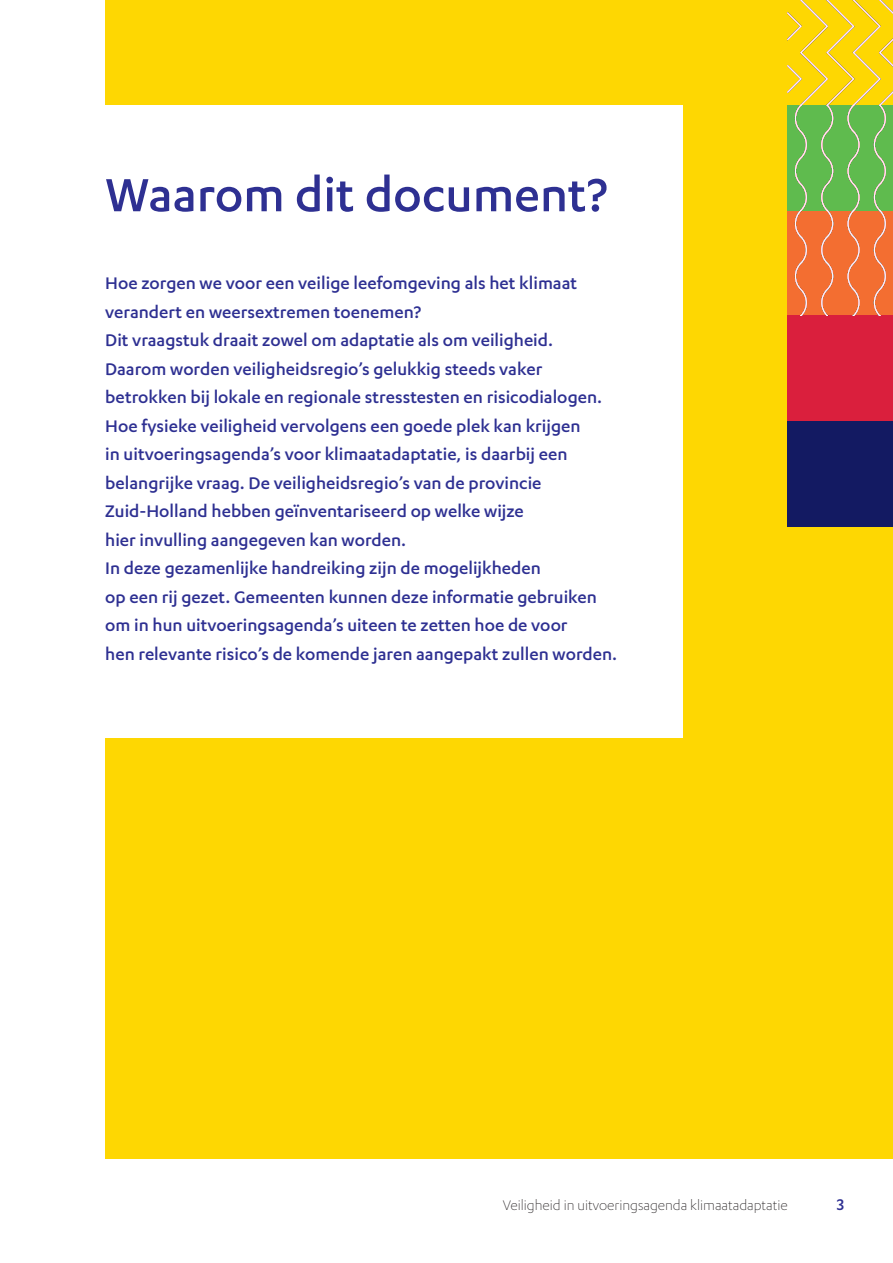
<style>
.page{position:relative;width:893px;height:1263px;background:#fff}
.page>*{position:absolute;margin:0;border:0;box-sizing:border-box;transform-origin:0 0}
.t1{font:500 54px "Karbon";color:#2e3092}
.t2{font:500 19.5px/28.5px "Karbon";color:#2e3092}
.t3{font:500 18px "Karbon";color:#2e3092}
.t4{font:300 15.75px "Karbon";color:#231f20}
</style>
<div class="page">
<div style="left:105px;top:0;width:788px;height:1158px;background:#fed702"></div>
<div style="left:79px;top:105px;width:603px;height:633px;background:#fff"></div>
<div style="left:788px;top:316px;width:105px;height:105px;background:#da1f3d"></div>
<div style="left:788px;top:421px;width:105px;height:105px;background:#131a62"></div>
<svg style="left:788px;top:0;width:105px;height:316px"></svg>
<h1 class="t1" style="left:105px;top:165px;width:504px">Waarom dit document?</h1>
<p class="t2" style="left:105px;top:268px;width:513px">Hoe zorgen we voor een veilige leefomgeving als het klimaat verandert en weersextremen toenemen?<br>Dit vraagstuk draait zowel om adaptatie als om veiligheid.<br>Daarom worden veiligheidsregio’s gelukkig steeds vaker betrokken bij lokale en regionale stresstesten en risicodialogen.<br>Hoe fysieke veiligheid vervolgens een goede plek kan krijgen<br>in uitvoeringsagenda’s voor klimaatadaptatie, is daarbij een belangrijke vraag. De veiligheidsregio’s van de provincie Zuid-Holland hebben geïnventariseerd op welke wijze<br>hier invulling aangegeven kan worden.<br>In deze gezamenlijke handreiking zijn de mogelijkheden<br>op een rij gezet. Gemeenten kunnen deze informatie gebruiken om in hun uitvoeringsagenda’s uiteen te zetten hoe de voor<br>hen relevante risico’s de komende jaren aangepakt zullen worden.</p>
<p class="t4" style="left:503px;top:1197px;width:287px">Veiligheid in uitvoeringsagenda klimaatadaptatie</p>
<p class="t3" style="left:837px;top:1195px;width:9px">3</p>
</div>
